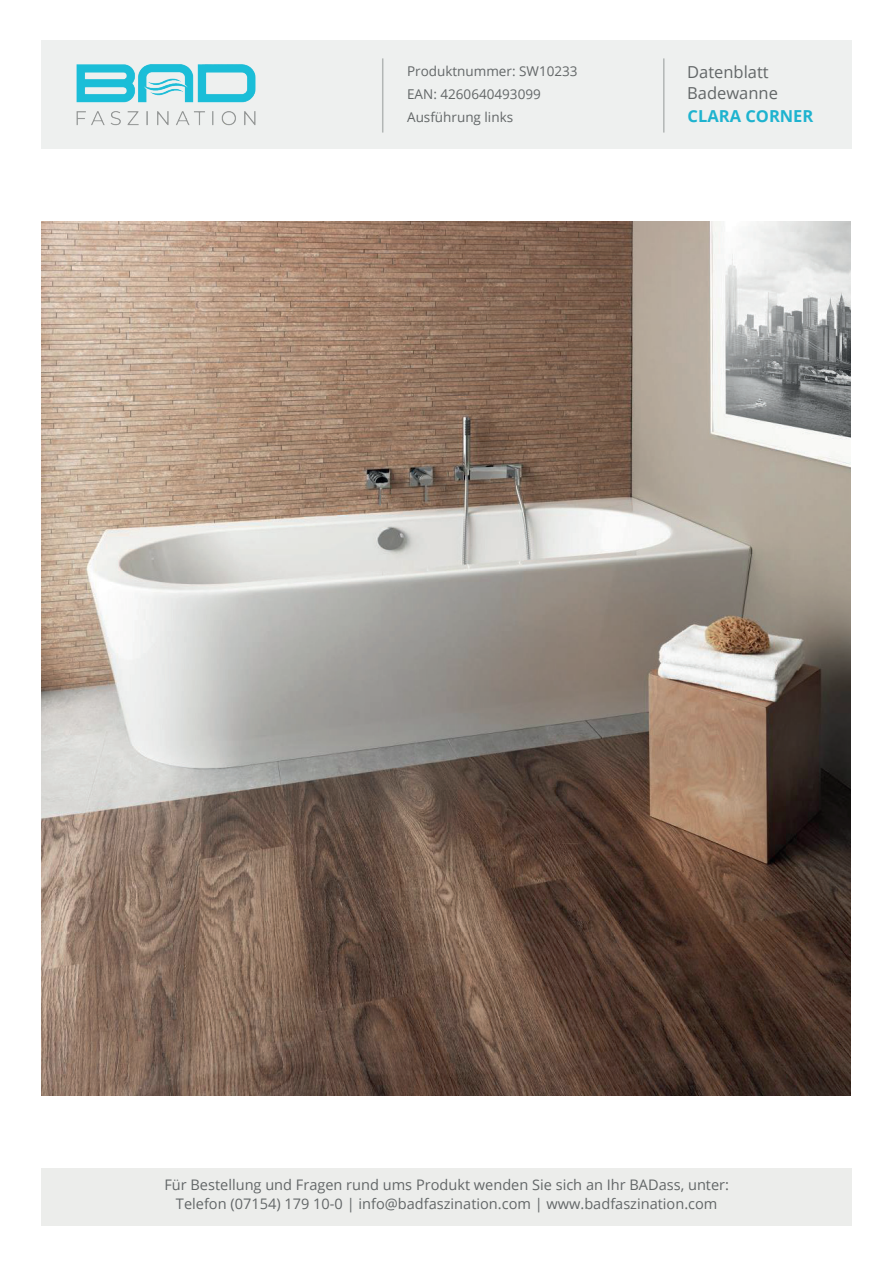
<style>
.page{position:relative;width:893px;height:1263px;background:#fff}
.page>*{position:absolute;margin:0;border:0;box-sizing:border-box;transform-origin:0 0}
.t1{font:16.5px/21px "Open Sans";color:#636768}
.t2{font:700 16.5px "Open Sans";color:#1eb3cf}
.t3{font:14.55px/19.5px "Open Sans";color:#636768;text-align:center}
.t4{font:13.5px/23.2px "Open Sans";color:#636768}
</style>
<div class="page">
<div style="left:41px;top:40px;width:810px;height:108px;background:#eef0ef"></div>
<hr style="left:663px;top:58px;width:1px;height:75px;background:#b2b6b5">
<img style="left:76px;top:64px;width:180px;height:62px">
<hr style="left:382px;top:58px;width:1px;height:75px;background:#b2b6b5">
<div style="left:42px;top:1168px;width:810px;height:57px;background:#ecedeb"></div>
<img style="left:41px;top:221px;width:810px;height:875px">
<p class="t4" style="left:407px;top:59px;width:172px">Produktnummer: SW10233<br>EAN: 4260640493099<br>Ausführung links</p>
<p class="t1" style="left:687px;top:61px;width:92px">Datenblatt<br>Badewanne</p>
<p class="t2" style="left:688px;top:104px;width:127px">CLARA CORNER</p>
<p class="t3" style="left:164px;top:1174px;width:566px">Für Bestellung und Fragen rund ums Produkt wenden Sie sich an Ihr BADass, unter:<br>Telefon (07154) 179 10-0 | info@badfaszination.com | www.badfaszination.com</p>
</div>
